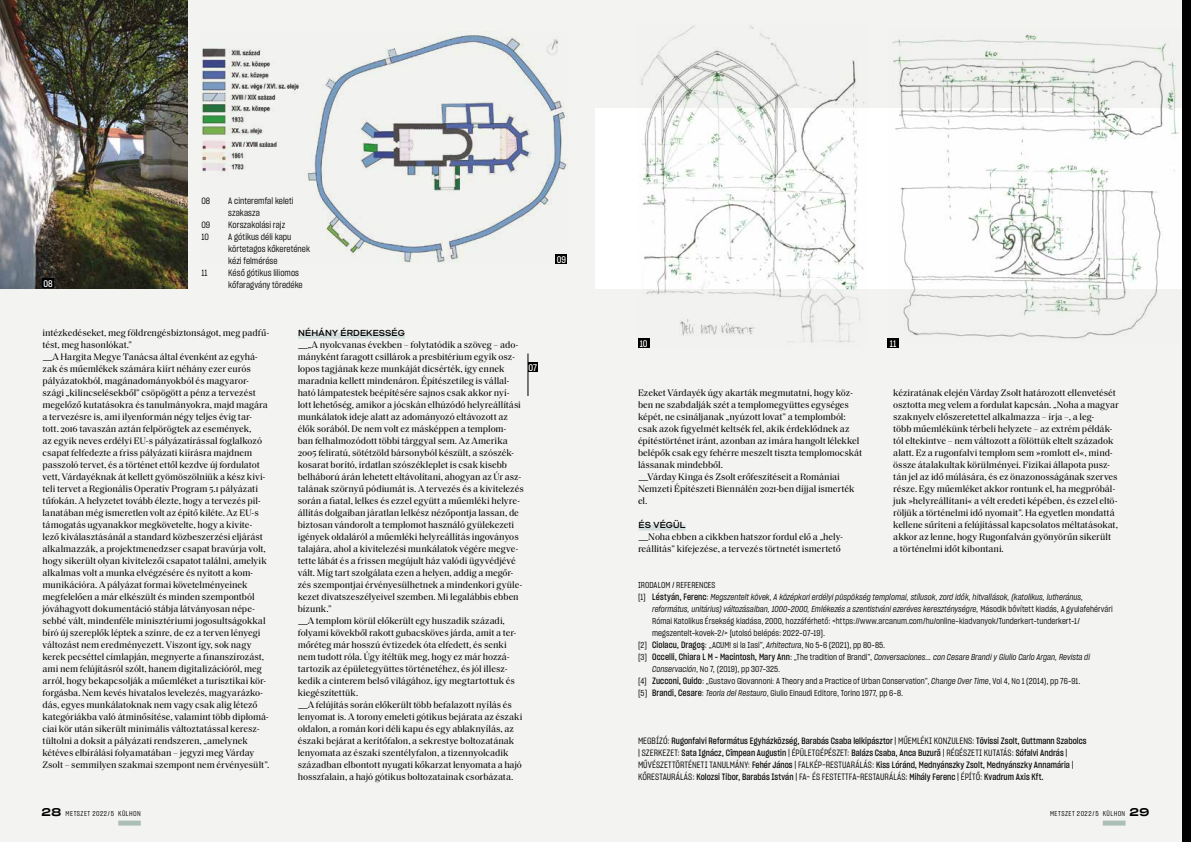
<style>
.page{position:relative;width:1191px;height:842px;background:#fff}
.page>*{position:absolute;margin:0;border:0;box-sizing:border-box;transform-origin:0 0}
.t1{font:9.5px/12px "Saol Text";letter-spacing:-.005em;color:#000}
.t2{font:9.5px "Sharp Grotesk Medium 15";color:#fff}
.t3{font:9px/12px "Sharp Grotesk Medium 15";letter-spacing:.005em;color:#000}
.t4{font:9px/12px "Sharp Grotesk Book 15";letter-spacing:.005em;color:#000}
.t5{font:700 9px "Mid Century Sans Sm";color:#000}
.t6{font:8.5px/12px "Sharp Grotesk Book 15";letter-spacing:.005em;color:#000}
.t7{font:8.5px/12px "Sharp Grotesk Book Italic 15";letter-spacing:.005em;color:#000}
.t8{font:7px "Sharp Grotesk Book 15";letter-spacing:.065em;color:#000}
.s1{font-family:"Mid Century Sans"}
.s2{font-family:"Sharp Grotesk Book 15"}
.s3{font-family:"Sharp Grotesk Medium 15";font-size:9px}
.s4{font-family:"Sharp Grotesk Book Italic 15"}
.s5{font-family:"Sharp Grotesk Medium 25";font-size:11px}
</style>
<div class="page">
<div style="left:0;top:0;width:595px;height:842px;background:#f3f4f1"></div>
<div style="left:595px;top:0;width:596px;height:842px;background:#f3f4f1"></div>
<div style="left:595px;top:108px;width:587px;height:180px;background:#fff"></div>
<div style="left:298px;top:332px;width:107px;height:6px;background:#d3dddb"></div>
<div style="left:638px;top:524px;width:47px;height:6px;background:#d3dddb"></div>
<img style="left:201px;top:32px;width:366px;height:232px">
<img style="left:638px;top:26px;width:229px;height:322px">
<img style="left:887px;top:34px;width:295px;height:305px">
<img style="left:0;top:0;width:187px;height:288px">
<div style="left:556px;top:255px;width:11px;height:9px;background:#000"></div>
<div style="left:638px;top:339px;width:11px;height:9px;background:#000"></div>
<div style="left:887px;top:339px;width:12px;height:9px;background:#000"></div>
<div style="left:43px;top:279px;width:11px;height:9px;background:#000"></div>
<hr style="left:528px;top:353px;width:1px;height:43px;background:#000">
<div style="left:528px;top:363px;width:9px;height:9px;background:#000"></div>
<div style="left:1182px;top:0;width:9px;height:842px;background:#000"></div>
<div style="left:118px;top:820px;width:23px;height:5px;background:#acbfb6"></div>
<div style="left:1102px;top:820px;width:23px;height:5px;background:#acbfb6"></div>
<p class="t2" style="left:44px;top:277px;width:11px">08</p>
<p class="t4" style="left:201px;top:194px;width:10px">08</p>
<p class="t4" style="left:228px;top:194px;width:67px">A cinteremfal keleti szakasza</p>
<p class="t4" style="left:201px;top:218px;width:10px">09</p>
<p class="t4" style="left:228px;top:218px;width:58px">Korszakolási rajz</p>
<p class="t4" style="left:201px;top:230px;width:9px">10</p>
<p class="t4" style="left:228px;top:230px;width:83px">A gótikus déli kapu körtetagos kőkeretének kézi felmérése</p>
<p class="t4" style="left:201px;top:266px;width:8px">11</p>
<p class="t4" style="left:228px;top:266px;width:76px">Késő gótikus liliomos kőfaragvány töredéke</p>
<p class="t1" style="left:43px;top:326px;width:228px">intézkedéseket, meg földrengésbiztonságot, meg padfű&shy;tést, meg hasonlókat.”<br><span class="s1">—</span>A Hargita Megye Tanácsa által évenként az egyhá&shy;zak és műemlékek számára kiírt néhány ezer eurós pályázatokból, magánadományokból és magyaror&shy;szági „kilincselésekből” csöpögött a pénz a tervezést megelőző kutatásokra és tanulmányokra, majd magára a tervezésre is, ami ilyenformán négy teljes évig tar&shy;tott. 2016 tavaszán aztán felpörögtek az események,<br>az egyik neves erdélyi EU-s pályázatírással foglalkozó csapat felfedezte a friss pályázati kiírásra majdnem passzoló tervet, és a történet ettől kezdve új fordulatot vett, Várdayéknak át kellett gyömöszölniük a kész kivi&shy;teli tervet a Regionális Operatív Program 5.1 pályázati tűfokán. A helyzetet tovább élezte, hogy a tervezés pil&shy;lanatában még ismeretlen volt az építő kiléte. Az EU-s támogatás ugyanakkor megkövetelte, hogy a kivite&shy;lező kiválasztásánál a standard közbeszerzési eljárást alkalmazzák, a projektmenedzser csapat bravúrja volt, hogy sikerült olyan kivitelezői csapatot találni, amelyik alkalmas volt a munka elvégzésére és nyitott a kom&shy;munikációra. A pályázat formai követelményeinek megfelelően a már elkészült és minden szempontból jóváhagyott dokumentáció stábja látványosan népe&shy;sebbé vált, mindenféle minisztériumi jogosultságokkal bíró új szereplők léptek a színre, de ez a terven lényegi változást nem eredményezett. Viszont így, sok nagy kerek pecséttel címlapján, megnyerte a finanszírozást, ami nem felújításról szólt, hanem digitalizációról, meg arról, hogy bekapcsolják a műemléket a turisztikai kör&shy;forgásba. Nem kevés hivatalos levelezés, magyarázko&shy;dás, egyes munkálatoknak nem vagy csak alig létező kategóriákba való átminősítése, valamint több diplomá&shy;ciai kör után sikerült minimális változtatással keresz&shy;tültolni a doksit a pályázati rendszeren, „amelynek kétéves elbírálási folyamatában – jegyzi meg Várday Zsolt – semmilyen szakmai szempont nem érvényesült”.</p>
<p class="t5" style="left:298px;top:328px;width:108px">NÉHÁNY ÉRDEKESSÉG</p>
<p class="t1" style="left:298px;top:338px;width:228px"><span class="s1">—</span>„A nyolcvanas években – folytatódik a szöveg – ado&shy;mányként faragott csillárok a presbitérium egyik osz&shy;lopos tagjának keze munkáját dicsérték, így ennek maradnia kellett mindenáron. Építészetileg is vállal&shy;ható lámpatestek beépítésére sajnos csak akkor nyí&shy;lott lehetőség, amikor a jócskán elhúzódó helyreállítási munkálatok ideje alatt az adományozó eltávozott az élők sorából. De nem volt ez másképpen a templom&shy;ban felhalmozódott többi tárggyal sem. Az Amerika 2005 feliratú, sötétzöld bársonyból készült, a szószék&shy;kosarat borító, irdatlan szószékleplet is csak kisebb belháború árán lehetett eltávolítani, ahogyan az Úr asz&shy;talának szörnyű pódiumát is. A tervezés és a kivitelezés során a fiatal, lelkes és ezzel együtt a műemléki helyre&shy;állítás dolgaiban járatlan lelkész nézőpontja lassan, de biztosan vándorolt a templomot használó gyülekezeti igények oldaláról a műemléki helyreállítás ingoványos talajára, ahol a kivitelezési munkálatok végére megve&shy;tette lábát és a frissen megújult ház valódi ügyvédjévé vált. Míg tart szolgálata ezen a helyen, addig a megőr&shy;zés szempontjai érvényesülhetnek a mindenkori gyüle&shy;kezet divatszeszélyeivel szemben. Mi legalábbis ebben bízunk.”<br><span class="s1">—</span>A templom körül előkerült egy huszadik századi, folyami kövekből rakott gubacsköves járda, amit a ter&shy;mőréteg már hosszú évtizedek óta elfedett, és senki nem tudott róla. Úgy ítéltük meg, hogy ez már hozzá&shy;tartozik az épületegyüttes történetéhez, és jól illesz&shy;kedik a cinterem belső világához, így megtartottuk és kiegészítettük.<br><span class="s1">—</span>A felújítás során előkerült több befalazott nyílás és lenyomat is. A torony emeleti gótikus bejárata az északi oldalon, a román kori déli kapu és egy ablaknyílás, az északi bejárat a kerítőfalon, a sekrestye boltozatának lenyomata az északi szentélyfalon, a tizennyolcadik században elbontott nyugati kőkarzat lenyomata a hajó hosszfalain, a hajó gótikus boltozatainak csorbázata.</p>
<p class="t2" style="left:528px;top:361px;width:10px">07</p>
<p class="t2" style="left:557px;top:253px;width:11px">09</p>
<p class="t2" style="left:639px;top:337px;width:10px">10</p>
<p class="t2" style="left:890px;top:337px;width:8px">11</p>
<p class="t1" style="left:638px;top:386px;width:226px">Ezeket Várdayék úgy akarták megmutatni, hogy köz&shy;ben ne szabdalják szét a templomegyüttes egységes képét, ne csináljanak „nyúzott lovat” a templomból: csak azok figyelmét keltsék fel, akik érdeklődnek az építéstörténet iránt, azonban az imára hangolt lélekkel belépők csak egy fehérre meszelt tiszta templomocskát lássanak mindebből.<br><span class="s1">—</span>Várday Kinga és Zsolt erőfeszítéseit a Romániai Nemzeti Építészeti Biennálén 2021-ben díjjal ismerték el.</p>
<p class="t5" style="left:638px;top:520px;width:48px">ÉS VÉGÜL</p>
<p class="t1" style="left:638px;top:530px;width:207px"><span class="s1">—</span>Noha ebben a cikkben hatszor fordul elő a „hely&shy;reállítás” kifejezése, a tervezés törtnetét ismertető</p>
<p class="t1" style="left:893px;top:386px;width:227px">kéziratának elején Várday Zsolt határozott ellenvetését osztotta meg velem a fordulat kapcsán. „Noha a magyar szaknyelv előszeretettel alkalmazza – írja –, a leg-<br>több műemlékünk térbeli helyzete – az extrém példák&shy;tól eltekintve – nem változott a fölöttük eltelt századok alatt. Ez a rugonfalvi templom sem »romlott el«, mind&shy;össze átalakultak körülményei. Fizikai állapota pusz&shy;tán jel az idő múlására, és ez önazonosságának szerves része. Egy műemléket akkor rontunk el, ha megpróbál&shy;juk »helyreállítani« a vélt eredeti képében, és ezzel eltö&shy;röljük a történelmi idő nyomait”. Ha egyetlen mondattá kellene sűríteni a felújítással kapcsolatos méltatásokat, akkor az lenne, hogy Rugonfalván gyönyörűn sikerült<br>a történelmi időt kibontani.</p>
<p class="t6" style="left:638px;top:579px;width:79px">IRODALOM / REFERENCES</p>
<p class="t7" style="left:652px;top:591px;width:462px;text-indent:-14px"><span class="s2">[1]</span> <span class="s3">Léstyán, Ferenc</span><span class="s2">:</span> Megszentelt kövek, A középkori erdélyi püspökség templomai, stílusok, zord idők, hitvallások, (katolikus, lutheránus, református, unitárius) változásaiban, 1000–2000, Emlékezés a szentistváni ezeréves kereszténységre, <span class="s2">Második bővített kiadás, A gyulafehérvári</span></p>
<p class="t6" style="left:652px;top:615px;width:429px">Római Katolikus Érsekség kiadása, 2000, hozzáférhető: &lt;https://www.arcanum.com/hu/online-kiadvanyok/Tunderkert-tunderkert-1/</p>
<p class="t6" style="left:652px;top:627px;width:174px">megszentelt-kovek-2/&gt; [utolsó belépés: 2022-07-19].</p>
<p class="t6" style="left:638px;top:639px;width:249px">[2] <span class="s3">Ciolacu, Dragoş</span>: „ACUM! si la Iasi”, <span class="s4">Arhitectura</span>, No 5-6 (2021), pp 80–85.</p>
<p class="t7" style="left:638px;top:651px;width:453px"><span class="s2">[3]</span> <span class="s3">Occelli, Chiara L M – Macintosh, Mary Ann</span><span class="s2">: „The tradition of Brandi”,</span> Conversaciones... con Cesare Brandi y Giulio Carlo Argan, Revista di</p>
<p class="t6" style="left:638px;top:663px;width:444px;text-indent:14px"><span class="s4">Conservación</span>, No 7, (2019), pp 307–325.<br>[4] <span class="s3">Zucconi, Guido</span>: „Gustavo Giovannoni: A Theory and a Practice of Urban Conservation”, <span class="s4">Change Over Time</span>, Vol 4, No 1 (2014), pp 76–91. [5] <span class="s3">Brandi, Cesare</span>: <span class="s4">Teoria del Restauro</span>, Giulio Einaudi Editore, Torino 1977, pp 6-8.</p>
<p class="t3" style="left:638px;top:734px;width:450px"><span class="s2">MEGBÍZÓ:</span> Rugonfalvi Református Egyházközség, Barabás Csaba lelkipásztor <span class="s2">| MŰEMLÉKI KONZULENS:</span> Tövissi Zsolt, Guttmann Szabolcs <span class="s2">| SZERKEZET:</span> Sata Ignácz, Cîmpean Augustin <span class="s2">| ÉPÜLETGÉPÉSZET:</span> Balázs Csaba, Anca Buzură <span class="s2">| RÉGÉSZETI KUTATÁS:</span> Sófalvi András <span class="s2">| MŰVÉSZETTÖRTÉNETI TANULMÁNY:</span> Fehér János <span class="s2">| FALKÉP-RESTUARÁLÁS:</span> Kiss Lóránd, Mednyánszky Zsolt, Mednyánszky Annamária <span class="s2">| KŐRESTAURÁLÁS:</span> Kolozsi Tibor, Barabás István <span class="s2">| FA- ÉS FESTETTFA-RESTAURÁLÁS:</span> Mihály Ferenc <span class="s2">| ÉPÍTŐ:</span> Kvadrum Axis Kft.</p>
<p class="t8" style="left:42px;top:809px;width:101px"><span class="s5">28</span> METSZET 2022/5 KÜLHON</p>
<p class="t8" style="left:1050px;top:809px;width:101px">METSZET 2022/5 KÜLHON <span class="s5">29</span></p>
</div>
